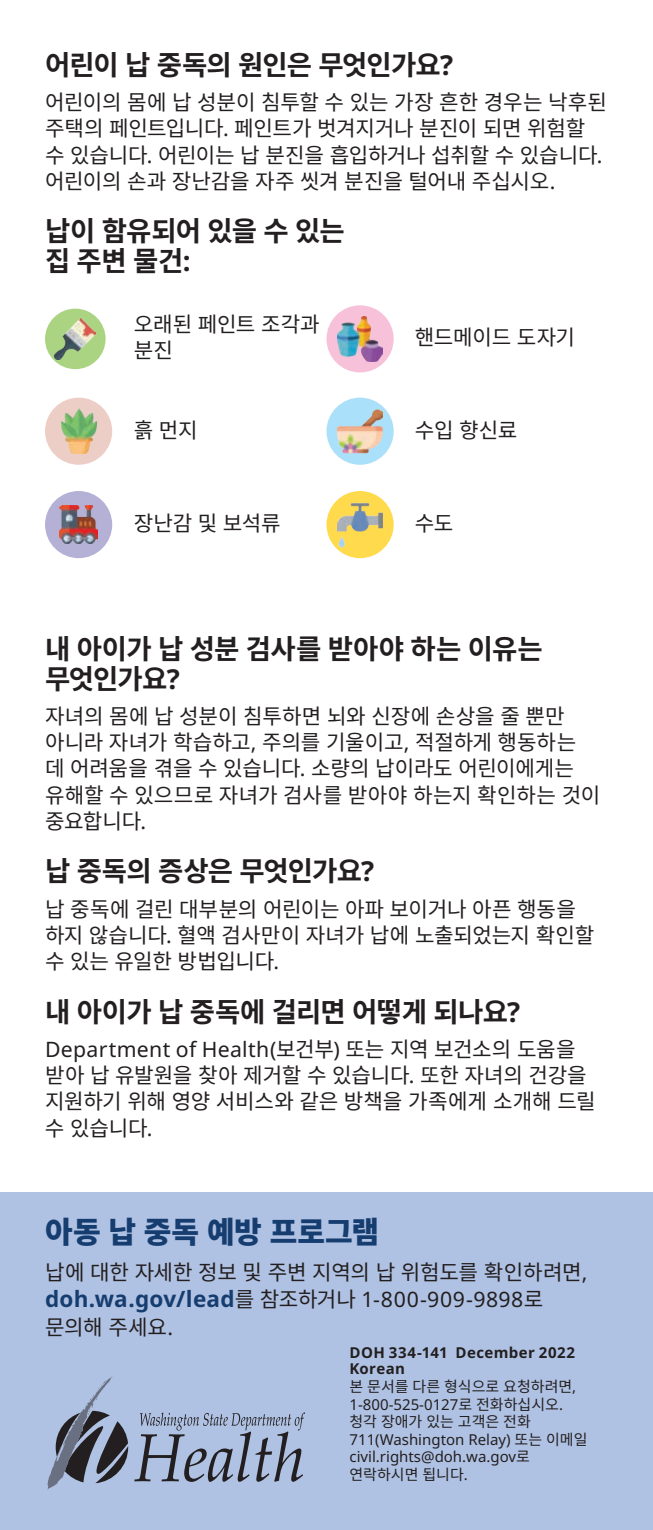
<style>
.page{position:relative;width:653px;height:1530px;background:#fff}
.page>*{position:absolute;margin:0;border:0;box-sizing:border-box;transform-origin:0 0}
.t1{font:900 30px "Noto Sans CJ Kkr";color:#163d6f}
.t2{font:700 27.5px/30px "Noto Sans CJ Kkr";letter-spacing:-.03em;color:#231f20}
.t3{font:700 22.5px "Noto Sans";letter-spacing:.01em;color:#163d6f}
.t4{font:21.25px/26.2px "Noto Sans CJ Kkr";letter-spacing:-.01em;color:#231f20}
.t5{font:15px/17.2px "Noto Sans";color:#231f20}
.s1{font-family:"Noto Sans"}
.s2{font-family:"Noto Sans CJ Kkr";font-weight:400;font-size:21.25px;color:#231f20}
.s3{font-weight:400;font-size:21.25px;color:#231f20}
.s4{font-weight:700}
.s5{font-family:"Noto Sans CJ Kkr"}
</style>
<div class="page">
<div style="left:45px;top:309px;width:61px;height:60px;background:#abd482;border-radius:50%"></div>
<img style="left:55px;top:319px;width:41px;height:40px">
<div style="left:45px;top:398px;width:67px;height:67px;background:#edcec6;border-radius:50%"></div>
<img style="left:61px;top:409px;width:37px;height:45px">
<div style="left:45px;top:491px;width:67px;height:67px;background:#b4b0d6;border-radius:50%"></div>
<img style="left:59px;top:505px;width:39px;height:39px">
<div style="left:326px;top:305px;width:67px;height:67px;background:#f7c1d9;border-radius:50%"></div>
<img style="left:337px;top:316px;width:45px;height:45px">
<div style="left:326px;top:398px;width:67px;height:67px;background:#aae0f9;border-radius:50%"></div>
<img style="left:337px;top:409px;width:45px;height:45px">
<div style="left:326px;top:491px;width:67px;height:67px;background:#ffda4d;border-radius:50%"></div>
<img style="left:337px;top:502px;width:45px;height:45px">
<div style="left:0;top:1192px;width:652px;height:338px;background:#b0c2e3"></div>
<svg style="left:134px;top:1412px;width:171px;height:70px"></svg>
<svg style="left:47px;top:1376px;width:81px;height:114px"></svg>
<h4 class="t2" style="left:45px;top:50px;width:409px">어린이 납 중독의 원인은 무엇인가요<span class="s1">?</span></h4>
<p class="t4" style="left:45px;top:90px;width:563px">어린이의 몸에 납 성분이 침투할 수 있는 가장 흔한 경우는 낙후된 주택의 페인트입니다<span class="s1">.</span> 페인트가 벗겨지거나 분진이 되면 위험할 수 있습니다<span class="s1">.</span> 어린이는 납 분진을 흡입하거나 섭취할 수 있습니다<span class="s1">. </span>어린이의 손과 장난감을 자주 씻겨 분진을 털어내 주십시오<span class="s1">.</span></p>
<h4 class="t2" style="left:45px;top:217px;width:301px">납이 함유되어 있을 수 있는 집 주변 물건<span class="s1">:</span></h4>
<p class="t4" style="left:134px;top:312px;width:187px">오래된 페인트 조각과</p>
<p class="t4" style="left:134px;top:338px;width:41px">분진</p>
<p class="t4" style="left:414px;top:325px;width:162px">핸드메이드 도자기</p>
<p class="t4" style="left:134px;top:417px;width:65px">흙 먼지</p>
<p class="t4" style="left:414px;top:417px;width:104px">수입 향신료</p>
<p class="t4" style="left:134px;top:510px;width:148px">장난감 및 보석류</p>
<p class="t4" style="left:414px;top:510px;width:40px">수도</p>
<h4 class="t2" style="left:45px;top:634px;width:499px">내 아이가 납 성분 검사를 받아야 하는 이유는 무엇인가요<span class="s1">?</span></h4>
<p class="t4" style="left:45px;top:703px;width:556px">자녀의 몸에 납 성분이 침투하면 뇌와 신장에 손상을 줄 뿐만 아니라 자녀가 학습하고<span class="s1">,</span> 주의를 기울이고<span class="s1">,</span> 적절하게 행동하는 데 어려움을 겪을 수 있습니다<span class="s1">.</span> 소량의 납이라도 어린이에게는 유해할 수 있으므로 자녀가 검사를 받아야 하는지 확인하는 것이 중요합니다<span class="s1">.</span></p>
<h4 class="t2" style="left:45px;top:857px;width:331px">납 중독의 증상은 무엇인가요<span class="s1">?</span></h4>
<p class="t4" style="left:45px;top:896px;width:550px">납 중독에 걸린 대부분의 어린이는 아파 보이거나 아픈 행동을 하지 않습니다<span class="s1">.</span> 혈액 검사만이 자녀가 납에 노출되었는지 확인할 수 있는 유일한 방법입니다<span class="s1">.</span></p>
<h4 class="t2" style="left:45px;top:997px;width:477px">내 아이가 납 중독에 걸리면 어떻게 되나요<span class="s1">?</span></h4>
<p class="t4" style="left:45px;top:1036px;width:552px"><span class="s1">Department of Health(</span> 보건부<span class="s1">)</span> 또는 지역 보건소의 도움을 받아 납 유발원을 찾아 제거할 수 있습니다<span class="s1">.</span> 또한 자녀의 건강을 지원하기 위해 영양 서비스와 같은 방책을 가족에게 소개해 드릴 수 있습니다<span class="s1">.</span></p>
<p class="t1" style="left:45px;top:1215px;width:335px">아동 납 중독 예방 프로그램</p>
<p class="t4" style="left:45px;top:1259px;width:544px">납에 대한 자세한 정보 및 주변 지역의 납 위험도를 확인하려면<span class="s1">,</span></p>
<p class="t3" style="left:45px;top:1283px;width:499px">doh.wa.gov/lead <span class="s2">를 참조하거나</span> <span class="s3">1-800-909-9898</span> <span class="s2">로</span></p>
<p class="t4" style="left:45px;top:1314px;width:130px">문의해 주세요<span class="s1">.</span></p>
<p class="t5" style="left:349px;top:1345px;width:239px"><span class="s4">DOH 334-141 December 2022<br>Korean<br></span><span class="s5">본 문서를 다른 형식으로 요청하려면</span>,<br>1-800-525-0127<span class="s5">로 전화하십시오</span>. <span class="s5">청각 장애가 있는 고객은 전화<br></span>711(Washington Relay) <span class="s5">또는 이메일 </span>civil.rights@doh.wa.gov <span class="s5">로 연락하시면 됩니다</span>.</p>
</div>
